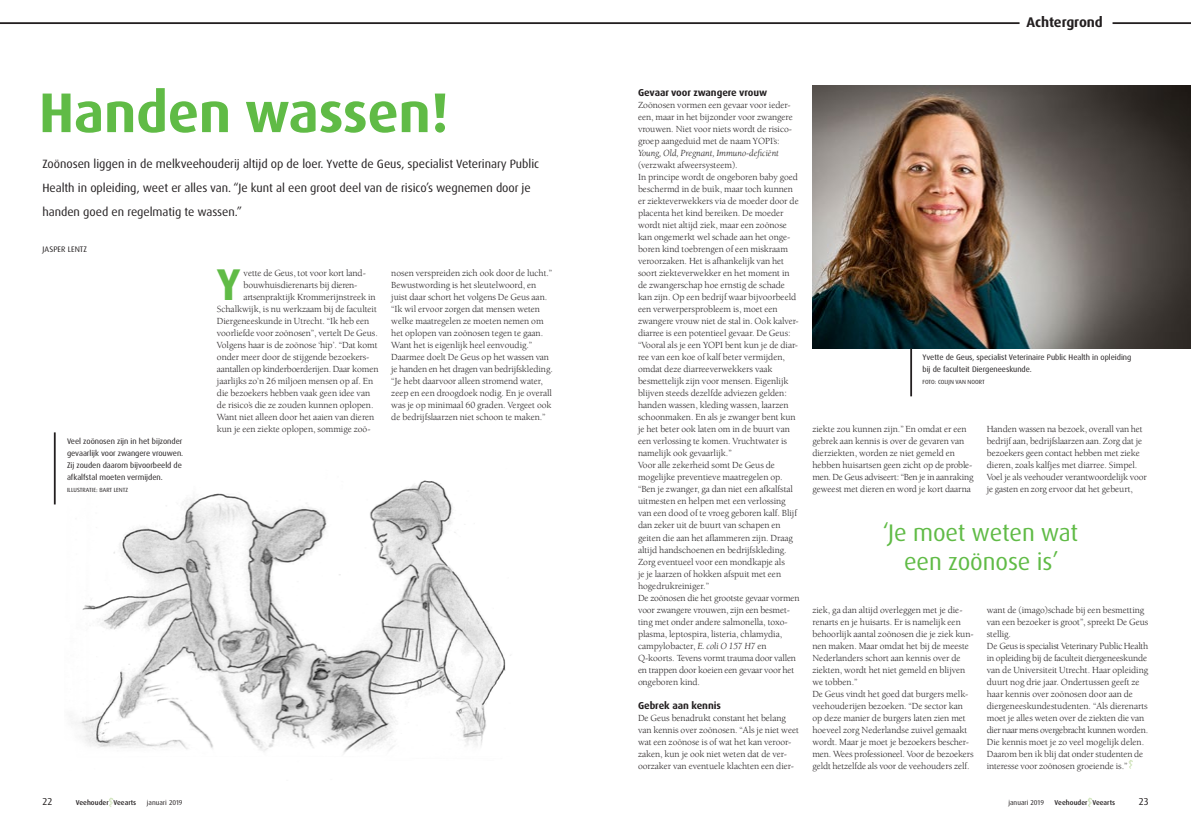
<style>
.page{position:relative;width:1191px;height:837px;background:#fff}
.page>*{position:absolute;margin:0;border:0;box-sizing:border-box;transform-origin:0 0}
.t1{font:700 56px "Dax OT";letter-spacing:-.005em;color:#60bb46}
.t2{font:700 44.5px "Dax OT";color:#60bb46}
.t3{font:24px/29px "Dax OT";letter-spacing:-.005em;color:#60bb46;text-align:center}
.t4{font:700 14px "Dax OT";letter-spacing:-.005em;color:#231f20}
.t5{font:12px/24px "Dax OT";letter-spacing:-.005em;color:#231f20}
.t6{font:700 10px "Dax OT";letter-spacing:-.005em;color:#231f20}
.t7{font:10px "Dax OT";color:#231f20}
.t8{font:9.6px/12px "Berkeley Std";letter-spacing:-.005em;color:#231f20}
.t9{font:italic 9.6px "Berkeley Std";letter-spacing:-.005em;color:#231f20}
.t10{font:8px/12px "Dax OT";letter-spacing:-.005em;color:#231f20}
.t11{font:500 7px "Dax OT";letter-spacing:.005em;color:#231f20}
.t12{font:7px "Dax OT";color:#231f20}
.t13{font:6px "Dax OT";letter-spacing:.005em;color:#231f20}
.s1{font-style:italic}
</style>
<div class="page">
<img style="left:72px;top:480px;width:439px;height:273px">
<hr style="left:54px;top:432px;width:2px;height:72px;background:#231f20">
<img style="left:812px;top:85px;width:379px;height:263px">
<hr style="left:0;top:22px;width:1019px;height:2px;background:#231f20">
<hr style="left:1112px;top:22px;width:79px;height:2px;background:#231f20">
<svg style="left:1088px;top:797px;width:4px;height:9px"></svg>
<svg style="left:109px;top:797px;width:4px;height:9px"></svg>
<svg style="left:1128px;top:760px;width:5px;height:8px"></svg>
<hr style="left:910px;top:348px;width:2px;height:48px;background:#231f20">
<h1 class="t1" style="left:39px;top:77px;width:411px">Handen wassen!</h1>
<p class="t5" style="left:43px;top:152px;width:498px">Zoönosen liggen in de melkveehouderij altijd op de loer. Yvette de Geus, specialist Veterinary Public<br>Health in opleiding, weet er alles van. “Je kunt al een groot deel van de risico’s wegnemen door je handen goed en regelmatig te wassen.”</p>
<p class="t10" style="left:43px;top:243px;width:46px">JASPER LENTZ</p>
<p class="t8" style="left:391px;top:267px;width:163px">nosen verspreiden zich ook door de lucht.” Bewustwording is het sleutelwoord, en juist daar schort het volgens De Geus aan. “Ik wil ervoor zorgen dat mensen weten welke maatregelen ze moeten nemen om het oplopen van zoönosen tegen te gaan.<br>Want het is eigenlijk heel eenvoudig.” Daarmee doelt De Geus op het wassen van je handen en het dragen van bedrijfskleding. “Je hebt daarvoor alleen stromend water, zeep en een droogdoek nodig. En je overall was je op minimaal 60 graden. Vergeet ook de bedrijfslaarzen niet schoon te maken.”</p>
<h2 class="t2" style="left:217px;top:256px;width:25px">Y</h2>
<p class="t8" style="left:243px;top:267px;width:124px">vette de Geus, tot voor kort land-</p>
<p class="t8" style="left:243px;top:279px;width:115px">bouwhuisdierenarts bij dieren-</p>
<p class="t8" style="left:243px;top:291px;width:134px">artsenpraktijk Krommerijnstreek in</p>
<p class="t8" style="left:217px;top:303px;width:161px">Schalkwijk, is nu werkzaam bij de faculteit</p>
<p class="t8" style="left:217px;top:315px;width:154px">Diergeneeskunde in Utrecht. “Ik heb een</p>
<p class="t8" style="left:217px;top:327px;width:162px">voorliefde voor zoönosen”, vertelt De Geus.</p>
<p class="t8" style="left:217px;top:339px;width:162px">Volgens haar is de zoönose ‘hip’. “Dat komt</p>
<p class="t8" style="left:217px;top:351px;width:154px">onder meer door de stijgende bezoekers-</p>
<p class="t8" style="left:217px;top:363px;width:163px">aantallen op kinderboerderijen. Daar komen</p>
<p class="t8" style="left:217px;top:375px;width:158px">jaarlijks zo’n 26 miljoen mensen op af. En</p>
<p class="t8" style="left:217px;top:387px;width:155px">die bezoekers hebben vaak geen idee van</p>
<p class="t8" style="left:217px;top:399px;width:158px">de risico’s die ze zouden kunnen oplopen.</p>
<p class="t8" style="left:217px;top:411px;width:159px">Want niet alleen door het aaien van dieren</p>
<p class="t8" style="left:217px;top:423px;width:155px">kun je een ziekte oplopen, sommige zoö-</p>
<p class="t10" style="left:67px;top:435px;width:118px">Veel zoönosen zijn in het bijzonder gevaarlijk voor zwangere vrouwen.<br>Zij zouden daarom bijvoorbeeld de afkalfstal moeten vermijden.</p>
<p class="t13" style="left:67px;top:486px;width:63px">ILLUSTRATIE: BART LENTZ</p>
<h3 class="t4" style="left:1026px;top:13px;width:78px">Achtergrond</h3>
<p class="t6" style="left:638px;top:86px;width:131px">Gevaar voor zwangere vrouw</p>
<p class="t8" style="left:638px;top:99px;width:156px">Zoönosen vormen een gevaar voor ieder&shy;een, maar in het bijzonder voor zwangere vrouwen. Niet voor niets wordt de risico&shy;groep aangeduid met de naam YOPI’s:</p>
<p class="t9" style="left:638px;top:148px;width:142px">Young, Old, Pregnant, Immuno-deficiënt</p>
<p class="t8" style="left:638px;top:159px;width:163px">(verzwakt afweersysteem).<br>In principe wordt de ongeboren baby goed beschermd in de buik, maar toch kunnen er ziekteverwekkers via de moeder door de placenta het kind bereiken. De moeder wordt niet altijd ziek, maar een zoönose kan ongemerkt wel schade aan het onge&shy;boren kind toebrengen of een miskraam veroorzaken. Het is afhankelijk van het soort ziekteverwekker en het moment in de zwangerschap hoe ernstig de schade kan zijn. Op een bedrijf waar bijvoorbeeld een verwerpersprobleem is, moet een zwangere vrouw niet de stal in. Ook kalver&shy;diarree is een potentieel gevaar. De Geus: “Vooral als je een YOPI bent kun je de diar&shy;ree van een koe of kalf beter vermijden, omdat deze diarreeverwekkers vaak besmettelijk zijn voor mensen. Eigenlijk blijven steeds dezelfde adviezen gelden: handen wassen, kleding wassen, laarzen schoonmaken. En als je zwanger bent kun je het beter ook laten om in de buurt van een verlossing te komen. Vruchtwater is namelijk ook gevaarlijk.”<br>Voor alle zekerheid somt De Geus de mogelijke preventieve maatregelen op. “Ben je zwanger, ga dan niet een afkalfstal uitmesten en helpen met een verlossing van een dood of te vroeg geboren kalf. Blijf dan zeker uit de buurt van schapen en geiten die aan het aflammeren zijn. Draag altijd handschoenen en bedrijfskleding.<br>Zorg eventueel voor een mondkapje als<br>je je laarzen of hokken afspuit met een hogedrukreiniger.”<br>De zoönosen die het grootste gevaar vormen voor zwangere vrouwen, zijn een besmet&shy;ting met onder andere salmonella, toxo&shy;plasma, leptospira, listeria, chlamydia, campylobacter, <span class="s1">E. coli O 157 H7</span> en Q-koorts. Tevens vormt trauma door vallen en trappen door koeien een gevaar voor het ongeboren kind.</p>
<p class="t6" style="left:638px;top:698px;width:84px">Gebrek aan kennis</p>
<p class="t8" style="left:638px;top:711px;width:162px">De Geus benadrukt constant het belang van kennis over zoönosen. “Als je niet weet wat een zoönose is of wat het kan veroor&shy;zaken, kun je ook niet weten dat de ver&shy;oorzaker van eventuele klachten een dier-</p>
<p class="t10" style="left:922px;top:351px;width:210px">Yvette de Geus, specialist Veterinaire Public Health in opleiding bij de faculteit Diergeneeskunde.</p>
<p class="t13" style="left:922px;top:378px;width:64px">FOTO: COLIJN VAN NOORT</p>
<p class="t8" style="left:812px;top:423px;width:163px">ziekte zou kunnen zijn.” En omdat er een gebrek aan kennis is over de gevaren van dierziekten, worden ze niet gemeld en hebben huisartsen geen zicht op de proble&shy;men. De Geus adviseert: “Ben je in aanraking geweest met dieren en word je kort daarna</p>
<p class="t8" style="left:986px;top:423px;width:161px">Handen wassen na bezoek, overall van het bedrijf aan, bedrijfslaarzen aan. Zorg dat je bezoekers geen contact hebben met zieke dieren, zoals kalfjes met diarree. Simpel.<br>Voel je als veehouder verantwoordelijk voor je gasten en zorg ervoor dat het gebeurt,</p>
<h3 class="t3" style="left:882px;top:517px;width:197px">‘Je moet weten wat een zoönose is’</h3>
<p class="t8" style="left:812px;top:603px;width:163px">ziek, ga dan altijd overleggen met je die&shy;renarts en je huisarts. Er is namelijk een behoorlijk aantal zoönosen die je ziek kun&shy;nen maken. Maar omdat het bij de meeste Nederlanders schort aan kennis over de ziekten, wordt het niet gemeld en blijven we tobben.”<br>De Geus vindt het goed dat burgers melk&shy;veehouderijen bezoeken. “De sector kan op deze manier de burgers laten zien met hoeveel zorg Nederlandse zuivel gemaakt wordt. Maar je moet je bezoekers bescher&shy;men. Wees professioneel. Voor de bezoekers geldt hetzelfde als voor de veehouders zelf.</p>
<p class="t8" style="left:986px;top:603px;width:163px">want de (imago)schade bij een besmetting van een bezoeker is groot”, spreekt De Geus stellig.<br>De Geus is specialist Veterinary Public Health in opleiding bij de faculteit diergeneeskunde van de Universiteit Utrecht. Haar opleiding duurt nog drie jaar. Ondertussen geeft ze haar kennis over zoönosen door aan de diergeneeskundestudenten. “Als dierenarts moet je alles weten over de ziekten die van dier naar mens overgebracht kunnen worden.<br>Die kennis moet je zo veel mogelijk delen.<br>Daarom ben ik blij dat onder studenten de interesse voor zoönosen groeiende is.”</p>
<p class="t7" style="left:43px;top:794px;width:11px">22</p>
<p class="t11" style="left:76px;top:797px;width:62px">Veehouder Veearts</p>
<p class="t12" style="left:147px;top:797px;width:37px">januari 2019</p>
<p class="t12" style="left:1008px;top:797px;width:37px">januari 2019</p>
<p class="t11" style="left:1054px;top:797px;width:62px">Veehouder Veearts</p>
<p class="t7" style="left:1138px;top:794px;width:11px">23</p>
</div>
